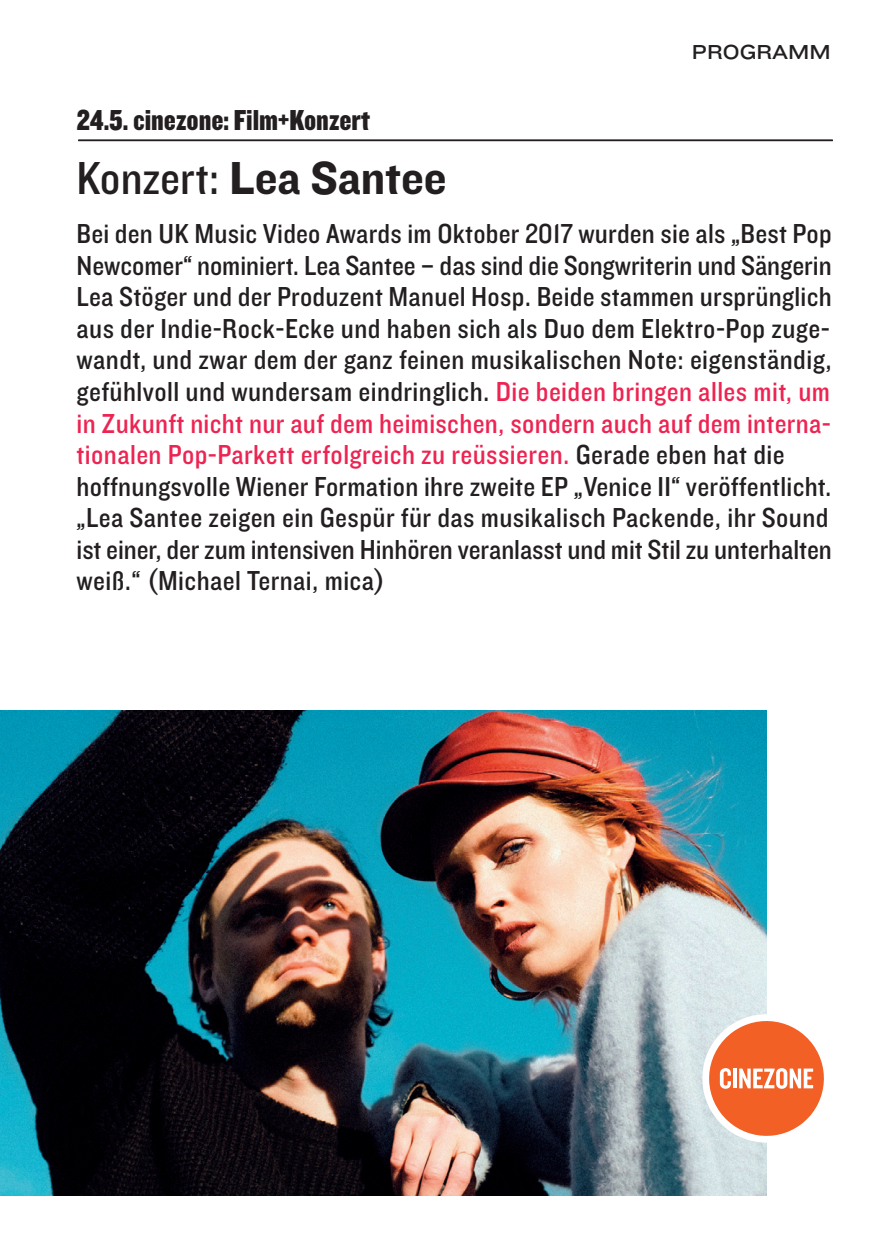
<style>
.page{position:relative;width:893px;height:1259px;background:#fff}
.page>*{position:absolute;margin:0;border:0;box-sizing:border-box;transform-origin:0 0}
.t1{font:48px "Knockout HTF51 Middleweight";color:#231f20}
.t2{font:30px "Knockout HTF70 Full Welterwt";color:#231f20}
.t3{font:28.5px/31.5px "Knockout HTF30 Junior Welterwt";letter-spacing:.01em;color:#231f20}
.t4{font:21px "Knockout HTF33 Junior Heviwt";color:#231f20}
.s1{font-family:"Knockout HTF30 Junior Welterwt"}
.s2{color:#ed2452}
</style>
<div class="page">
<img style="left:0;top:710px;width:767px;height:485px">
<hr style="left:78px;top:140px;width:755px;height:1px;background:#231f20">
<svg style="left:694px;top:1005px;width:130px;height:146px"></svg>
<p class="t2" style="left:77px;top:110px;width:295px">24.5. cinezone: Film+Konzert</p>
<h1 class="t1" style="left:77px;top:162px;width:372px"><span class="s1">Konzert:</span> Lea Santee</h1>
<p class="t4" style="left:692px;top:45px;width:140px">PROGRAMM</p>
<p class="t3" style="left:77px;top:220px;width:757px">Bei den UK Music Video Awards im Oktober 2017 wurden sie als „Best Pop Newcomer“ nominiert. Lea Santee – das sind die Songwriterin und Sängerin Lea Stöger und der Produzent Manuel Hosp. Beide stammen ursprünglich aus der Indie-Rock-Ecke und haben sich als Duo dem Elektro-Pop zuge&shy;wandt, und zwar dem der ganz feinen musikalischen Note: eigenständig, gefühlvoll und wundersam eindringlich. <span class="s2">Die beiden bringen alles mit, um in Zukunft nicht nur auf dem heimischen, sondern auch auf dem interna&shy;tionalen Pop-Parkett erfolgreich zu reüssieren.</span> Gerade eben hat die hoffnungsvolle Wiener Formation ihre zweite EP „Venice II“ veröffentlicht. „Lea Santee zeigen ein Gespür für das musikalisch Packende, ihr Sound ist einer, der zum intensiven Hinhören veranlasst und mit Stil zu unterhalten weiß.“ (Michael Ternai, mica)</p>
</div>
